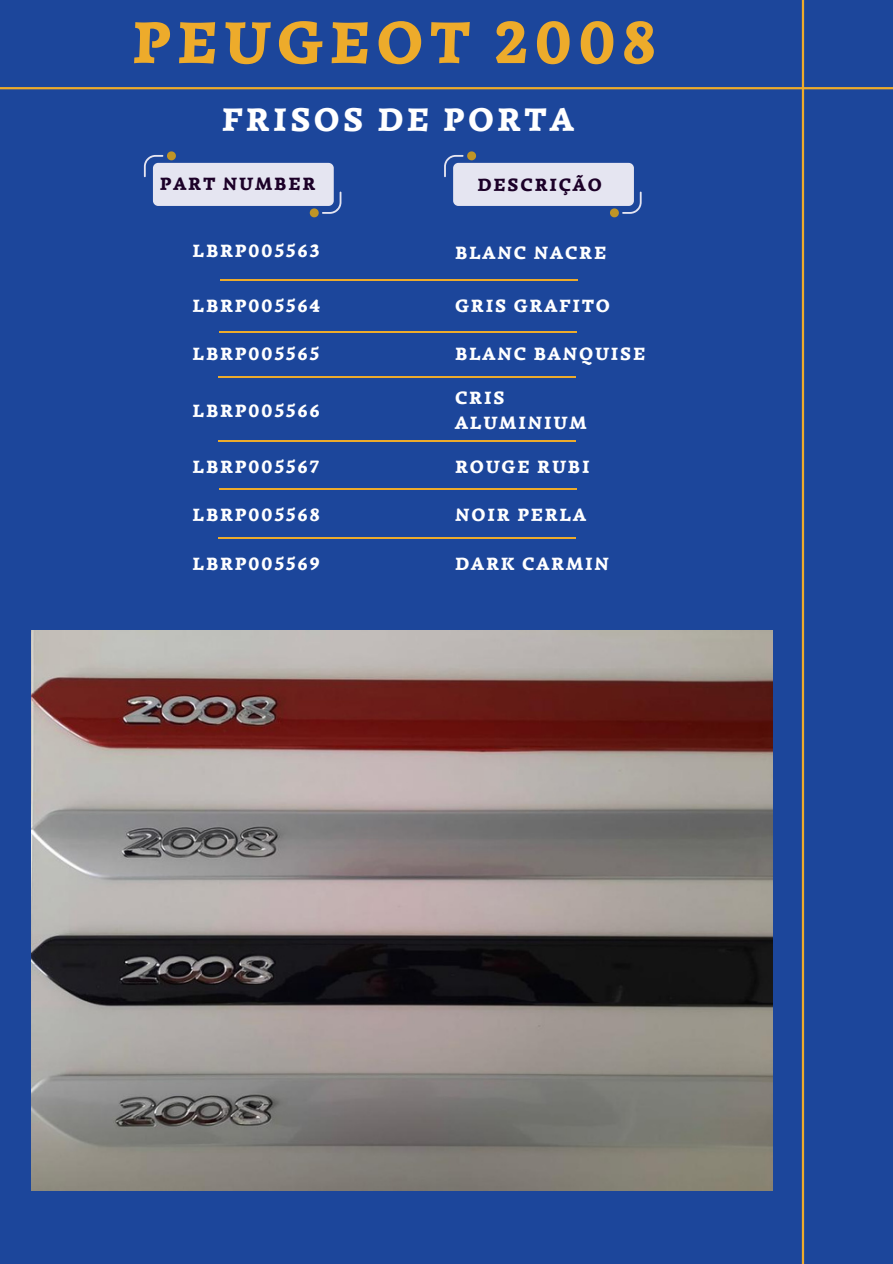
<style>
.page{position:relative;width:893px;height:1264px;background:#fff}
.page>*{position:absolute;margin:0;border:0;box-sizing:border-box;transform-origin:0 0}
.t1{font:900 60px "Simonetta";letter-spacing:.105em;color:#edab2b}
.t2{font:italic 900 33px "Simonetta";letter-spacing:.105em;color:#fff}
.t3{font:italic 900 18px/24.8px "Simonetta";letter-spacing:.105em;color:#fff}
.t4{font:italic 900 18px "Simonetta";letter-spacing:.105em;color:#1c0028}
</style>
<div class="page">
<div style="left:0;top:0;width:892px;height:1263px;background:#1c469b"></div>
<hr style="left:801px;top:0;width:3px;height:1263px;background:#edab2b">
<hr style="left:0;top:87px;width:892px;height:2px;background:#edab2b">
<hr style="left:220px;top:279px;width:357px;height:2px;background:#edab2b">
<hr style="left:220px;top:331px;width:356px;height:2px;background:#edab2b">
<hr style="left:218px;top:376px;width:357px;height:1px;background:#edab2b">
<hr style="left:218px;top:440px;width:357px;height:2px;background:#edab2b">
<hr style="left:220px;top:488px;width:356px;height:2px;background:#edab2b">
<hr style="left:218px;top:537px;width:357px;height:1px;background:#edab2b">
<svg style="left:144px;top:151px;width:197px;height:66px"></svg>
<svg style="left:444px;top:151px;width:197px;height:66px"></svg>
<img style="left:31px;top:631px;width:741px;height:559px">
<p class="t1" style="left:132px;top:5px;width:526px">PEUGEOT 2008</p>
<p class="t2" style="left:222px;top:99px;width:353px">FRISOS DE PORTA</p>
<p class="t4" style="left:160px;top:173px;width:157px">PART NUMBER</p>
<p class="t4" style="left:477px;top:173px;width:126px">DESCRIÇÃO</p>
<p class="t3" style="left:193px;top:239px;width:129px">LBRP005563</p>
<p class="t3" style="left:455px;top:240px;width:153px">BLANC NACRE</p>
<p class="t3" style="left:193px;top:293px;width:129px">LBRP005564</p>
<p class="t3" style="left:193px;top:342px;width:128px">LBRP005565</p>
<p class="t3" style="left:455px;top:293px;width:156px">GRIS GRAFITO</p>
<p class="t3" style="left:455px;top:342px;width:192px">BLANC BANQUISE</p>
<p class="t3" style="left:455px;top:386px;width:133px">CRIS<br>ALUMINIUM</p>
<p class="t3" style="left:455px;top:454px;width:136px">ROUGE RUBI</p>
<p class="t3" style="left:455px;top:503px;width:132px">NOIR PERLA</p>
<p class="t3" style="left:455px;top:551px;width:155px">DARK CARMIN</p>
<p class="t3" style="left:193px;top:398px;width:129px">LBRP005566</p>
<p class="t3" style="left:193px;top:454px;width:128px">LBRP005567</p>
<p class="t3" style="left:193px;top:503px;width:129px">LBRP005568</p>
<p class="t3" style="left:193px;top:551px;width:129px">LBRP005569</p>
</div>
